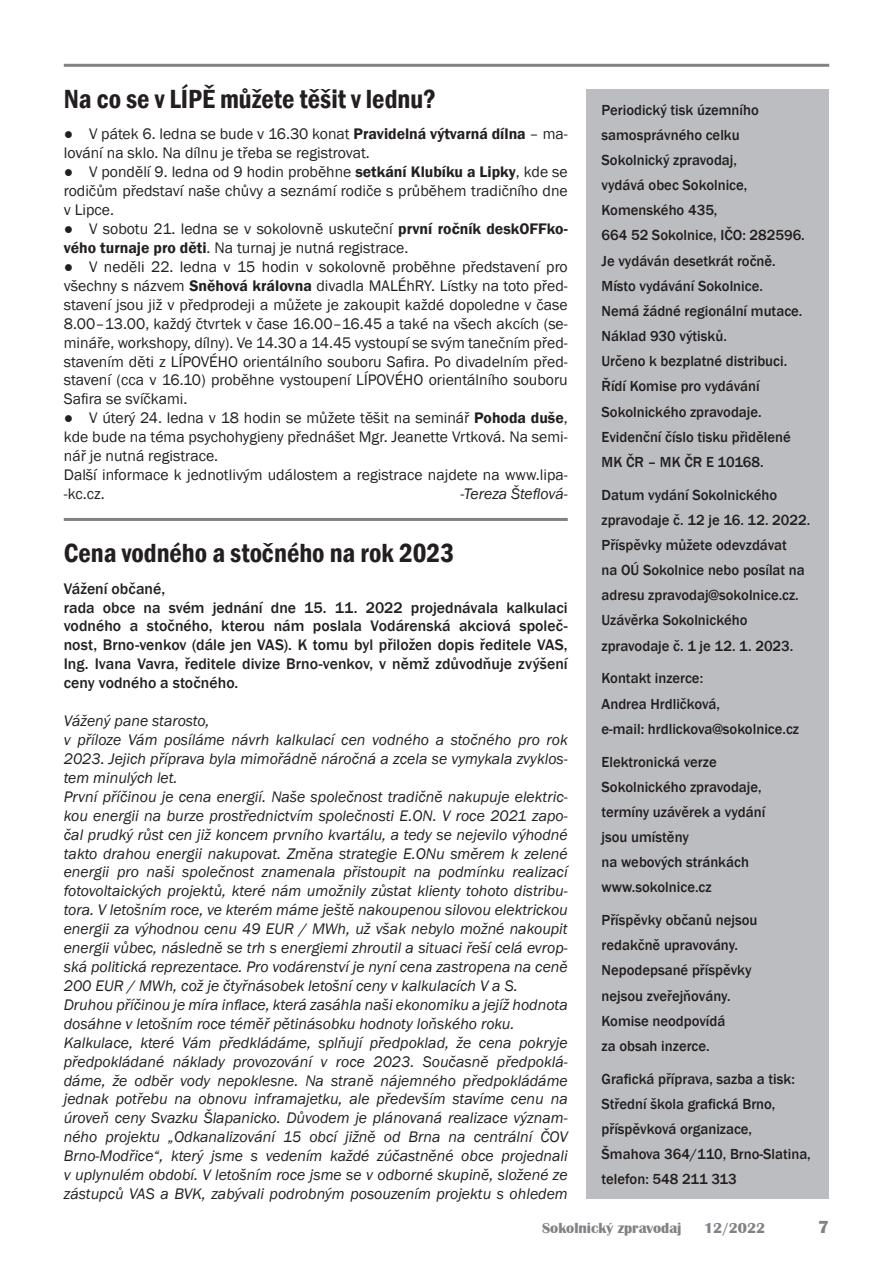
<style>
.page{position:relative;width:893px;height:1263px;background:#fff}
.page>*{position:absolute;margin:0;border:0;box-sizing:border-box;transform-origin:0 0}
.t1{font:600 condensed 27px "Franklin Gothic";color:#231f20}
.t2{font:700 18px "Britannic";color:#808285}
.t3{font:italic 15.75px/18.9px "Franklin Gothic";color:#231f20}
.t4{font:15.75px/18.9px "Franklin Gothic";color:#231f20}
.t5{font:500 15.75px/18.9px "Franklin Gothic";color:#231f20}
.t6{font:500 15px/25.2px "Franklin Gothic";color:#231f20}
.t7{font:700 15px "Britannic";color:#808285}
.s1{font-weight:600}
</style>
<div class="page">
<hr style="left:64px;top:64px;width:765px;height:3px;background:#808285">
<div style="left:587px;top:89px;width:242px;height:1110px;background:#bcbdc0"></div>
<hr style="left:64px;top:518px;width:504px;height:3px;background:#808285">
<h1 class="t1" style="left:64px;top:81px;width:374px">Na co se v LÍPĚ můžete těšit v lednu?</h1>
<p class="t4" style="left:64px;top:125px;width:505px"><span class="s1">●</span> V pátek 6. ledna se bude v 16.30 konat <span class="s1">Pravidelná výtvarná dílna</span> – ma&shy;lování na sklo. Na dílnu je třeba se registrovat.</p>
<p class="t4" style="left:64px;top:163px;width:505px;text-align:justify"><span class="s1">●</span> V pondělí 9. ledna od 9 hodin proběhne <span class="s1">setkání Klubíku a Lipky</span>, kde se rodičům představí naše chůvy a seznámí rodiče s průběhem tradičního dne v Lipce.</p>
<p class="t4" style="left:64px;top:220px;width:505px"><span class="s1">●</span> V sobotu 21. ledna se v sokolovně uskuteční <span class="s1">první ročník deskOFFko&shy;vého turnaje pro děti</span>. Na turnaj je nutná registrace.</p>
<p class="t4" style="left:64px;top:258px;width:505px;text-align:justify"><span class="s1">●</span> V neděli 22. ledna v 15 hodin v sokolovně proběhne představení pro všechny s názvem <span class="s1">Sněhová královna</span> divadla MALÉhRY. Lístky na toto před&shy;stavení jsou již v předprodeji a můžete je zakoupit každé dopoledne v čase 8.00–13.00, každý čtvrtek v čase 16.00–16.45 a také na všech akcích (se&shy;mináře, workshopy, dílny). Ve 14.30 a 14.45 vystoupí se svým tanečním před&shy;stavením děti z LÍPOVÉHO orientálního souboru Safira. Po divadelním před&shy;stavení (cca v 16.10) proběhne vystoupení LÍPOVÉHO orientálního souboru Safira se svíčkami.</p>
<p class="t4" style="left:64px;top:409px;width:505px"><span class="s1">●</span> V úterý 24. ledna v 18 hodin se můžete těšit na seminář <span class="s1">Pohoda duše</span>, kde bude na téma psychohygieny přednášet Mgr. Jeanette Vrtková. Na semi&shy;nář je nutná registrace.<br>Další informace k jednotlivým událostem a registrace najdete na www.lipa--kc.cz.</p>
<p class="t3" style="left:461px;top:484px;width:109px">-Tereza Šteflová-</p>
<h1 class="t1" style="left:64px;top:535px;width:392px">Cena vodného a stočného na rok 2023</h1>
<p class="t5" style="left:64px;top:579px;width:505px">Vážení občané,<br>rada obce na svém jednání dne 15. 11. 2022 projednávala kalkulaci vodného a stočného, kterou nám poslala Vodárenská akciová společ&shy;nost, Brno-venkov (dále jen VAS). K tomu byl přiložen dopis ředitele VAS, Ing. Ivana Vavra, ředitele divize Brno-venkov, v němž zdůvodňuje zvýšení ceny vodného a stočného.</p>
<p class="t3" style="left:64px;top:712px;width:505px">Vážený pane starosto,<br>v příloze Vám posíláme návrh kalkulací cen vodného a stočného pro rok 2023. Jejich příprava byla mimořádně náročná a zcela se vymykala zvyklos&shy;tem minulých let.<br>První příčinou je cena energií. Naše společnost tradičně nakupuje elektric&shy;kou energii na burze prostřednictvím společnosti E.ON. V roce 2021 zapo&shy;čal prudký růst cen již koncem prvního kvartálu, a tedy se nejevilo výhodné takto drahou energii nakupovat. Změna strategie E.ONu směrem k zelené energii pro naši společnost znamenala přistoupit na podmínku realizací fotovoltaických projektů, které nám umožnily zůstat klienty tohoto distribu&shy;tora. V letošním roce, ve kterém máme ještě nakoupenou silovou elektrickou energii za výhodnou cenu 49 EUR / MWh, už však nebylo možné nakoupit energii vůbec, následně se trh s energiemi zhroutil a situaci řeší celá evrop&shy;ská politická reprezentace. Pro vodárenství je nyní cena zastropena na ceně 200 EUR / MWh, což je čtyřnásobek letošní ceny v kalkulacích V a S.<br>Druhou příčinou je míra inflace, která zasáhla naši ekonomiku a jejíž hodnota dosáhne v letošním roce téměř pětinásobku hodnoty loňského roku.<br>Kalkulace, které Vám předkládáme, splňují předpoklad, že cena pokryje předpokládané náklady provozování v roce 2023. Současně předpoklá&shy;dáme, že odběr vody nepoklesne. Na straně nájemného předpokládáme jednak potřebu na obnovu inframajetku, ale především stavíme cenu na úroveň ceny Svazku Šlapanicko. Důvodem je plánovaná realizace význam&shy;ného projektu „Odkanalizování 15 obcí jižně od Brna na centrální ČOV Brno-Modřice“, který jsme s vedením každé zúčastněné obce projednali v uplynulém období. V letošním roce jsme se v odborné skupině, složené ze zástupců VAS a BVK, zabývali podrobným posouzením projektu s ohledem</p>
<p class="t6" style="left:602px;top:97px;width:205px">Periodický tisk územního samosprávného celku<br>Sokolnický zpravodaj,<br>vydává obec Sokolnice,<br>Komenského 435,<br>664 52 Sokolnice, IČO: 282596.<br>Je vydáván desetkrát ročně.<br>Místo vydávání Sokolnice.<br>Nemá žádné regionální mutace.<br>Náklad 930 výtisků.<br>Určeno k bezplatné distribuci.<br>Řídí Komise pro vydávání<br>Sokolnického zpravodaje.<br>Evidenční číslo tisku přidělené<br>MK ČR – MK ČR E 10168.</p>
<p class="t6" style="left:602px;top:482px;width:210px">Datum vydání Sokolnického zpravodaje č. 12 je 16. 12. 2022.<br>Příspěvky můžete odevzdávat<br>na OÚ Sokolnice nebo posílat na adresu zpravodaj@sokolnice.cz.<br>Uzávěrka Sokolnického zpravodaje č. 1 je 12. 1. 2023.</p>
<p class="t6" style="left:602px;top:666px;width:199px">Kontakt inzerce:<br>Andrea Hrdličková,<br>e-mail: hrdlickova@sokolnice.cz</p>
<p class="t6" style="left:602px;top:749px;width:165px">Elektronická verze<br>Sokolnického zpravodaje, termíny uzávěrek a vydání jsou umístěny<br>na webových stránkách www.sokolnice.cz</p>
<p class="t6" style="left:602px;top:908px;width:157px">Příspěvky občanů nejsou redakčně upravovány.<br>Nepodepsané příspěvky nejsou zveřejňovány.<br>Komise neodpovídá<br>za obsah inzerce.</p>
<p class="t6" style="left:602px;top:1066px;width:211px">Grafická příprava, sazba a tisk:<br>Střední škola grafická Brno, příspěvková organizace,<br>Šmahova 364/110, Brno-Slatina, telefon: 548 211 313</p>
<p class="t7" style="left:542px;top:1220px;width:141px">Sokolnický zpravodaj</p>
<p class="t7" style="left:704px;top:1220px;width:63px">12/2022</p>
<p class="t2" style="left:818px;top:1217px;width:12px">7</p>
</div>
